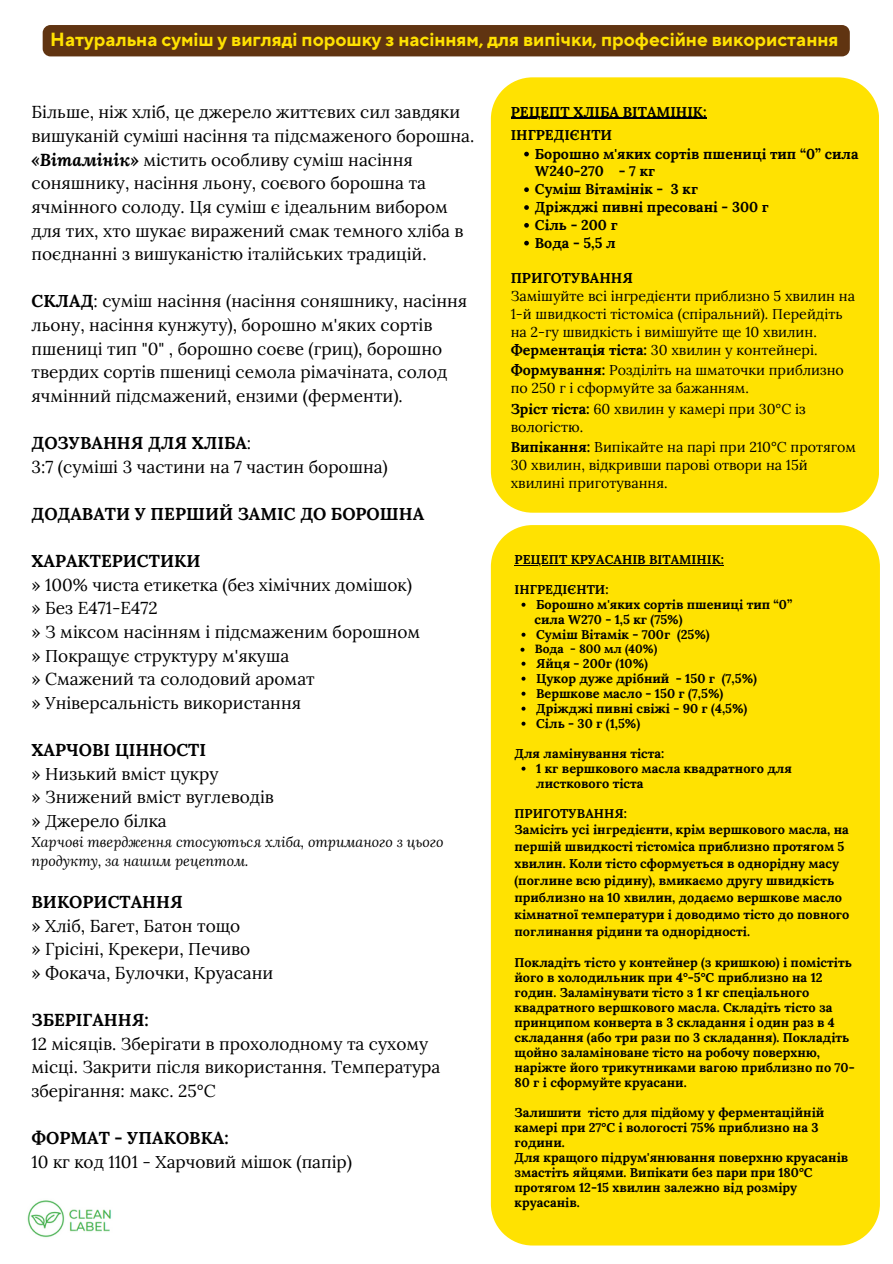
<style>
.page{position:relative;width:893px;height:1264px;background:#fff}
.page>*{position:absolute;margin:0;border:0;box-sizing:border-box;transform-origin:0 0}
.t1{font:700 18.9px "TT Norms Pro";color:#ffe201}
.t2{font:17.25px/23.5px "Lora";color:#000}
.t3{font:700 17.25px "Lora";color:#000}
.t4{font:14.25px/17.9px "Lora";color:#000}
.t5{font:700 14.25px/17.9px "Lora";color:#000}
.t6{font:italic 14.25px/19px "Lora";color:#000}
.t7{font:700 12.75px/15px "Lora";color:#000}
.t8{font:700 12px "Lora";color:#000}
.s1{font-weight:700;font-style:italic}
.s2{font-weight:700}
.s3{font-weight:400}
</style>
<div class="page">
<div style="left:491px;top:77px;width:387px;height:435px;background:#ffe201"></div>
<div style="left:491px;top:525px;width:388px;height:720px;background:#ffe201"></div>
<img style="left:27px;top:1200px;width:84px;height:38px">
<div style="left:43px;top:25px;width:806px;height:31px;background:#603411"></div>
<svg style="left:524px;top:152px;width:5px;height:4px"></svg>
<svg style="left:524px;top:187px;width:5px;height:5px"></svg>
<svg style="left:524px;top:205px;width:5px;height:5px"></svg>
<svg style="left:524px;top:223px;width:5px;height:5px"></svg>
<svg style="left:524px;top:241px;width:5px;height:4px"></svg>
<hr style="left:510px;top:118px;width:196px;height:1px;background:#000">
<svg style="left:521px;top:602px;width:4px;height:4px"></svg>
<svg style="left:521px;top:632px;width:4px;height:4px"></svg>
<svg style="left:520px;top:647px;width:4px;height:4px"></svg>
<svg style="left:521px;top:661px;width:4px;height:4px"></svg>
<svg style="left:521px;top:676px;width:4px;height:4px"></svg>
<svg style="left:521px;top:691px;width:4px;height:4px"></svg>
<svg style="left:521px;top:706px;width:4px;height:4px"></svg>
<svg style="left:521px;top:721px;width:4px;height:4px"></svg>
<svg style="left:521px;top:766px;width:4px;height:4px"></svg>
<hr style="left:514px;top:564px;width:210px;height:1px;background:#000">
<p class="t1" style="left:50px;top:28px;width:789px">Натуральна суміш у вигляді порошку з насінням, для випічки, професійне використання</p>
<p class="t2" style="left:32px;top:100px;width:444px">Більше, ніж хліб, це джерело життєвих сил завдяки вишуканій суміші насіння та підсмаженого борошна. <span class="s1">«Вітамінік»</span> містить особливу суміш насіння соняшнику, насіння льону, соєвого борошна та ячмінного солоду. Ця суміш є ідеальним вибором для тих, хто шукає виражений смак темного хліба в поєднанні з вишуканістю італійських традицій.</p>
<p class="t2" style="left:32px;top:289px;width:437px"><span class="s2">СКЛАД</span>: суміш насіння (насіння соняшнику, насіння льону, насіння кунжуту), борошно м'яких сортів пшениці тип "0" , борошно соєве (гриц), борошно твердих сортів пшениці семола рімачіната, солод ячмінний підсмажений, ензими (ферменти).</p>
<p class="t3" style="left:32px;top:431px;width:221px">ДОЗУВАННЯ ДЛЯ ХЛІБА<span class="s3">:</span></p>
<p class="t2" style="left:32px;top:454px;width:358px">3:7 (суміші 3 частини на 7 частин борошна)</p>
<p class="t3" style="left:32px;top:502px;width:394px">ДОДАВАТИ У ПЕРШИЙ ЗАМІС ДО БОРОШНА</p>
<p class="t3" style="left:32px;top:550px;width:170px">ХАРАКТЕРИСТИКИ</p>
<p class="t2" style="left:32px;top:572px;width:382px">» 100% чиста етикетка (без хімічних домішок)</p>
<p class="t2" style="left:32px;top:596px;width:128px">» Без E471-E472</p>
<p class="t2" style="left:32px;top:620px;width:390px">» З міксом насінням і підсмаженим борошном</p>
<p class="t2" style="left:32px;top:643px;width:259px">» Покращує структуру м'якуша</p>
<p class="t2" style="left:32px;top:667px;width:285px">» Смажений та солодовий аромат</p>
<p class="t2" style="left:32px;top:690px;width:271px">» Універсальність використання</p>
<p class="t3" style="left:32px;top:738px;width:176px">ХАРЧОВІ ЦІННОСТІ</p>
<p class="t2" style="left:32px;top:761px;width:188px">» Низький вміст цукру</p>
<p class="t2" style="left:32px;top:785px;width:244px">» Знижений вміст вуглеводів</p>
<p class="t2" style="left:32px;top:808px;width:137px">» Джерело білка</p>
<p class="t6" style="left:32px;top:832px;width:413px">Харчові твердження стосуються хліба, отриманого з цього продукту, за нашим рецептом.</p>
<p class="t3" style="left:32px;top:890px;width:153px">ВИКОРИСТАННЯ</p>
<p class="t2" style="left:32px;top:913px;width:210px">» Хліб, Багет, Батон тощо</p>
<p class="t2" style="left:32px;top:937px;width:220px">» Грісіні, Крекери, Печиво</p>
<p class="t2" style="left:32px;top:960px;width:243px">» Фокача, Булочки, Круасани</p>
<p class="t3" style="left:32px;top:1008px;width:119px">ЗБЕРІГАННЯ:</p>
<p class="t2" style="left:32px;top:1031px;width:410px">12 місяців. Зберігати в прохолодному та сухому місці. Закрити після використання. Температура зберігання: макс. 25°C</p>
<p class="t3" style="left:32px;top:1126px;width:199px">ФОРМАТ - УПАКОВКА:</p>
<p class="t2" style="left:32px;top:1149px;width:322px">10 кг код 1101 - Харчовий мішок (папір)</p>
<p class="t5" style="left:510px;top:103px;width:197px">РЕЦЕПТ ХЛІБА ВІТАМІНІК:</p>
<p class="t5" style="left:510px;top:126px;width:103px">ІНГРЕДІЄНТИ</p>
<p class="t5" style="left:535px;top:144px;width:325px">Борошно м'яких сортів пшениці тип “0” сила<br>W240-270 - 7 кг</p>
<p class="t5" style="left:535px;top:180px;width:165px">Суміш Вітамінік - 3 кг</p>
<p class="t5" style="left:535px;top:198px;width:235px">Дріжджі пивні пресовані - 300 г</p>
<p class="t5" style="left:535px;top:216px;width:84px">Сіль - 200 г</p>
<p class="t5" style="left:535px;top:233px;width:82px">Вода - 5,5 л</p>
<p class="t5" style="left:510px;top:269px;width:124px">ПРИГОТУВАННЯ</p>
<p class="t4" style="left:510px;top:287px;width:346px">Замішуйте всі інгредієнти приблизно 5 хвилин на<br>1-й швидкості тістоміса (спіральний). Перейдіть на 2-гу швидкість і вимішуйте ще 10 хвилин.</p>
<p class="t4" style="left:510px;top:340px;width:308px"><span class="s2">Ферментація тіста:</span> 30 хвилин у контейнері.</p>
<p class="t4" style="left:510px;top:361px;width:334px"><span class="s2">Формування:</span> Розділіть на шматочки приблизно по 250 г і сформуйте за бажанням.</p>
<p class="t4" style="left:510px;top:400px;width:296px"><span class="s2">Зріст тіста:</span> 60 хвилин у камері при 30°C із вологістю.</p>
<p class="t4" style="left:510px;top:438px;width:347px"><span class="s2">Випікання:</span> Випікайте на парі при 210°C протягом<br>30 хвилин, відкривши парові отвори на 15й хвилині приготування.</p>
<p class="t7" style="left:514px;top:551px;width:211px">РЕЦЕПТ КРУАСАНІВ ВІТАМІНІК:</p>
<p class="t7" style="left:514px;top:581px;width:95px">ІНГРЕДІЄНТИ:</p>
<p class="t7" style="left:534px;top:611px;width:149px">сила W270 - 1,5 кг (75%)</p>
<p class="t7" style="left:536px;top:596px;width:257px">Борошно м'яких сортів пшениці тип “0”</p>
<p class="t7" style="left:536px;top:626px;width:175px">Суміш Вітамік - 700г (25%)</p>
<p class="t8" style="left:535px;top:640px;width:124px">Вода - 800 мл (40%)</p>
<p class="t7" style="left:536px;top:655px;width:113px">Яйця - 200г (10%)</p>
<p class="t7" style="left:536px;top:670px;width:222px">Цукор дуже дрібний - 150 г (7,5%)</p>
<p class="t7" style="left:536px;top:685px;width:188px">Вершкове масло - 150 г (7,5%)</p>
<p class="t7" style="left:536px;top:700px;width:213px">Дріжджі пивні свіжі - 90 г (4,5%)</p>
<p class="t7" style="left:536px;top:715px;width:105px">Сіль - 30 г (1,5%)</p>
<p class="t7" style="left:536px;top:760px;width:257px">1 кг вершкового масла квадратного для листкового тіста</p>
<p class="t7" style="left:514px;top:745px;width:151px">Для ламінування тіста:</p>
<p class="t7" style="left:514px;top:805px;width:114px">ПРИГОТУВАННЯ:</p>
<p class="t7" style="left:514px;top:820px;width:336px;line-height:17px">Замісіть усі інгредієнти, крім вершкового масла, на першій швидкості тістоміса приблизно протягом 5 хвилин. Коли тісто сформується в однорідну масу (поглине всю рідину), вмикаємо другу швидкість приблизно на 10 хвилин, додаємо вершкове масло кімнатної температури і доводимо тісто до повного поглинання рідини та однорідності.</p>
<p class="t7" style="left:514px;top:954px;width:341px">Покладіть тісто у контейнер (з кришкою) і помістіть його в холодильник при 4°-5°C приблизно на 12 годин. Заламінувати тісто з 1 кг спеціального квадратного вершкового масла. Складіть тісто за принципом конверта в 3 складання і один раз в 4 складання (або три рази по 3 складання). Покладіть щойно заламіноване тісто на робочу поверхню, наріжте його трикутниками вагою приблизно по 70- 80 г і сформуйте круасани.</p>
<p class="t7" style="left:514px;top:1104px;width:311px">Залишити тісто для підйому у ферментаційній камері при 27°С і вологості 75% приблизно на 3 години.</p>
<p class="t7" style="left:514px;top:1149px;width:335px">Для кращого підрум'янювання поверхню круасанів змастіть яйцями. Випікати без пари при 180°C протягом 12-15 хвилин залежно від розміру круасанів.</p>
</div>
